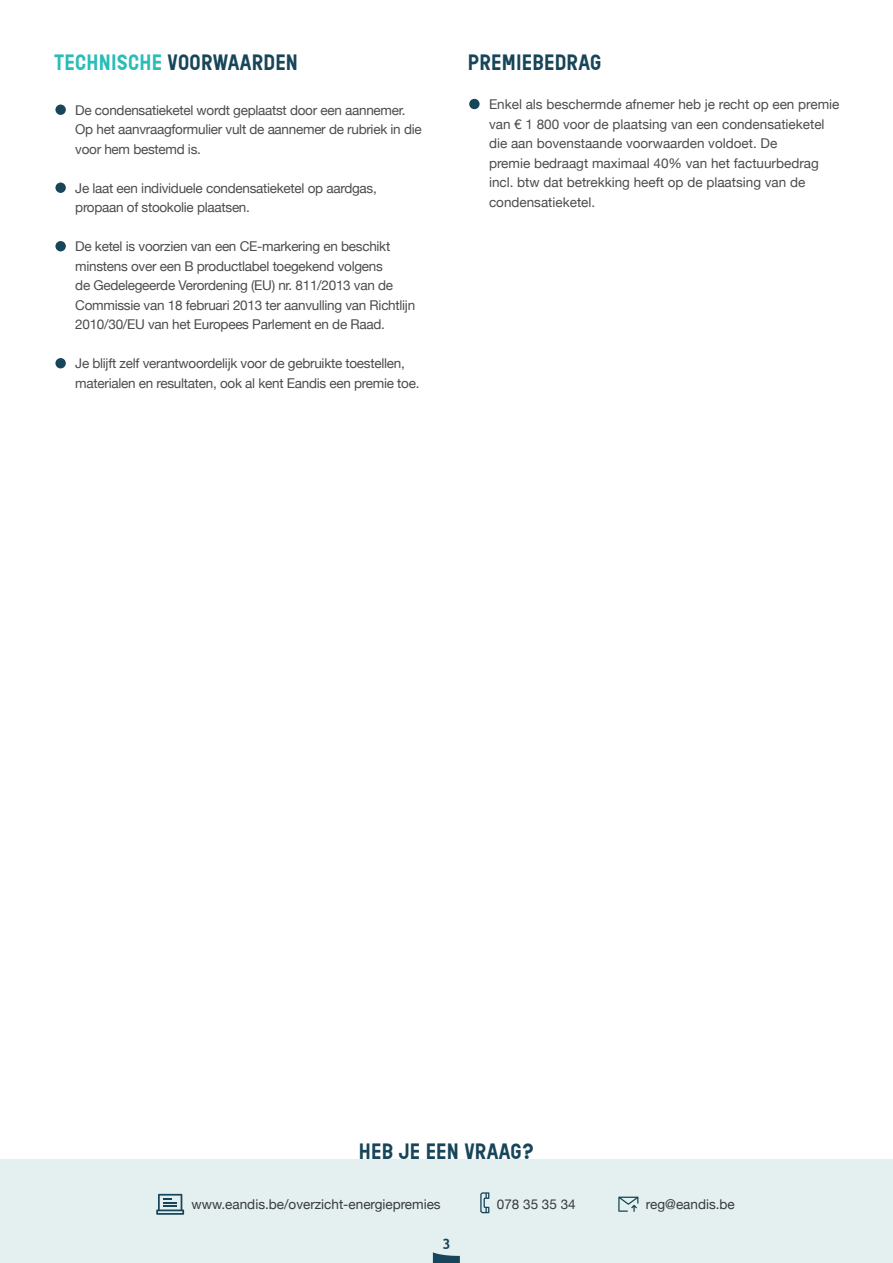
<style>
.page{position:relative;width:893px;height:1263px;background:#fff}
.page>*{position:absolute;margin:0;border:0;box-sizing:border-box;transform-origin:0 0}
.t1{font:700 21px "Reglo";letter-spacing:.01em;color:#174559}
.t2{font:700 14.4px "Trebuchet MS";color:#174559}
.t3{font:13.5px/19.5px "Helvetica Neue";letter-spacing:-.02em;color:#4b4c4d}
.t4{font:13.5px/19.5px "Helvetica Neue";color:#4b4c4d}
.t5{font:13.5px "Helvetica Neue";color:#373a3c}
.s1{color:#2abdb8}
</style>
<div class="page">
<div style="left:0;top:1160px;width:893px;height:103px;background:#e4eff0"></div>
<svg style="left:156px;top:1194px;width:28px;height:21px"></svg>
<svg style="left:480px;top:1192px;width:9px;height:21px"></svg>
<svg style="left:618px;top:1196px;width:20px;height:16px"></svg>
<svg style="left:55px;top:104px;width:12px;height:12px"></svg>
<div style="left:54px;top:103px;width:13px;height:13px;border:1px solid #fff;border-radius:50%"></div>
<svg style="left:55px;top:182px;width:12px;height:12px"></svg>
<div style="left:54px;top:181px;width:13px;height:13px;border:1px solid #fff;border-radius:50%"></div>
<svg style="left:55px;top:240px;width:12px;height:12px"></svg>
<div style="left:54px;top:240px;width:13px;height:13px;border:1px solid #fff;border-radius:50%"></div>
<svg style="left:55px;top:357px;width:12px;height:12px"></svg>
<div style="left:54px;top:357px;width:13px;height:13px;border:1px solid #fff;border-radius:50%"></div>
<svg style="left:433px;top:1252px;width:27px;height:11px"></svg>
<svg style="left:468px;top:98px;width:12px;height:12px"></svg>
<div style="left:468px;top:97px;width:13px;height:14px;border:1px solid #fff;border-radius:50%"></div>
<p class="t1" style="left:54px;top:50px;width:245px"><span class="s1">TECHNISCHE</span> VOORWAARDEN</p>
<p class="t3" style="left:75px;top:101px;width:348px">De condensatieketel wordt geplaatst door een aannemer.<br>Op het aanvraagformulier vult de aannemer de rubriek in die voor hem bestemd is.</p>
<p class="t3" style="left:75px;top:179px;width:303px">Je laat een individuele condensatieketel op aardgas, propaan of stookolie plaatsen.</p>
<p class="t3" style="left:75px;top:238px;width:341px">De ketel is voorzien van een CE-markering en beschikt minstens over een B productlabel toegekend volgens<br>de Gedelegeerde Verordening (EU) nr. 811/2013 van de Commissie van 18 februari 2013 ter aanvulling van Richtlijn 2010/30/EU van het Europees Parlement en de Raad.</p>
<p class="t3" style="left:75px;top:355px;width:346px">Je blijft zelf verantwoordelijk voor de gebruikte toestellen, materialen en resultaten, ook al kent Eandis een premie toe.</p>
<p class="t1" style="left:468px;top:50px;width:135px">PREMIEBEDRAG</p>
<p class="t4" style="left:489px;top:95px;width:352px">Enkel als beschermde afnemer heb je recht op een premie van € 1 800 voor de plaatsing van een condensatieketel die aan bovenstaande voorwaarden voldoet. De<br>premie bedraagt maximaal 40% van het factuurbedrag incl. btw dat betrekking heeft op de plaatsing van de condensatieketel.</p>
<p class="t1" style="left:359px;top:1139px;width:177px">HEB JE EEN VRAAG?</p>
<p class="t5" style="left:192px;top:1194px;width:251px">www.eandis.be/overzicht-energiepremies</p>
<p class="t5" style="left:497px;top:1194px;width:80px">078 35 35 34</p>
<p class="t5" style="left:646px;top:1194px;width:90px">reg@eandis.be</p>
<p class="t2" style="left:442px;top:1234px;width:10px">3</p>
</div>
